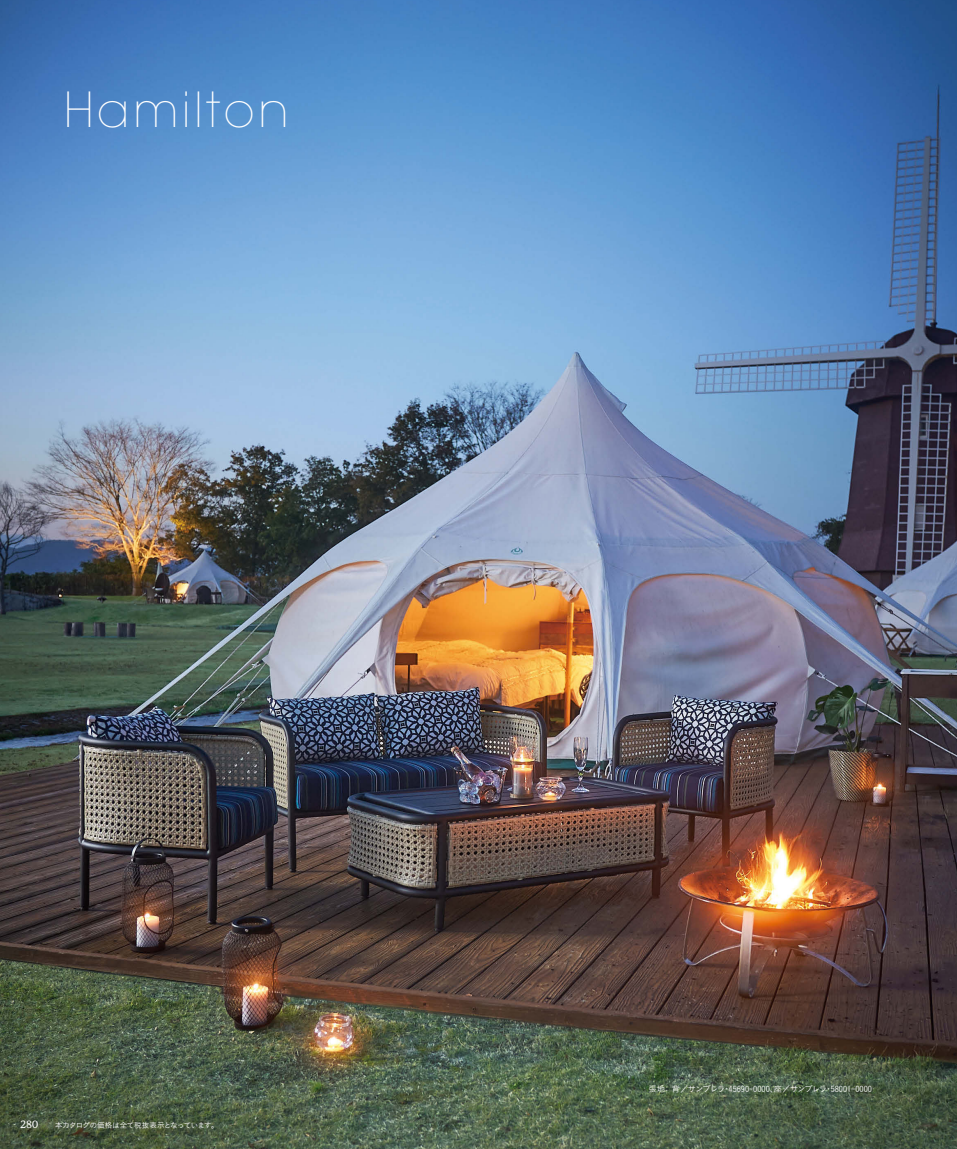
<style>
.page{position:relative;width:957px;height:1149px;background:#fff}
.page>*{position:absolute;margin:0;border:0;box-sizing:border-box;transform-origin:0 0}
.t1{font:200 48px "Avant Garde";letter-spacing:.07em;color:#fff}
.t2{font:10.5px "Stone Informal";color:#fff}
.t3{font:8.25px "Koburina Go Std W3";color:#fff}
.t4{font:7.5px "Koburina Go Std W3";letter-spacing:-.045em;color:#fff}
</style>
<div class="page">
<img style="left:0;top:0;width:957px;height:1148px">
<h1 class="t1" style="left:64px;top:81px;width:226px">Hamilton</h1>
<p class="t2" style="left:20px;top:1117px;width:20px">280</p>
<p class="t4" style="left:55px;top:1119px;width:165px">本カタログの価格は全て税抜表示となっています。</p>
<p class="t3" style="left:648px;top:1082px;width:225px">張地： 背／サンブレラ・45690-0000、座／サンブレラ・58001-0000</p>
</div>
